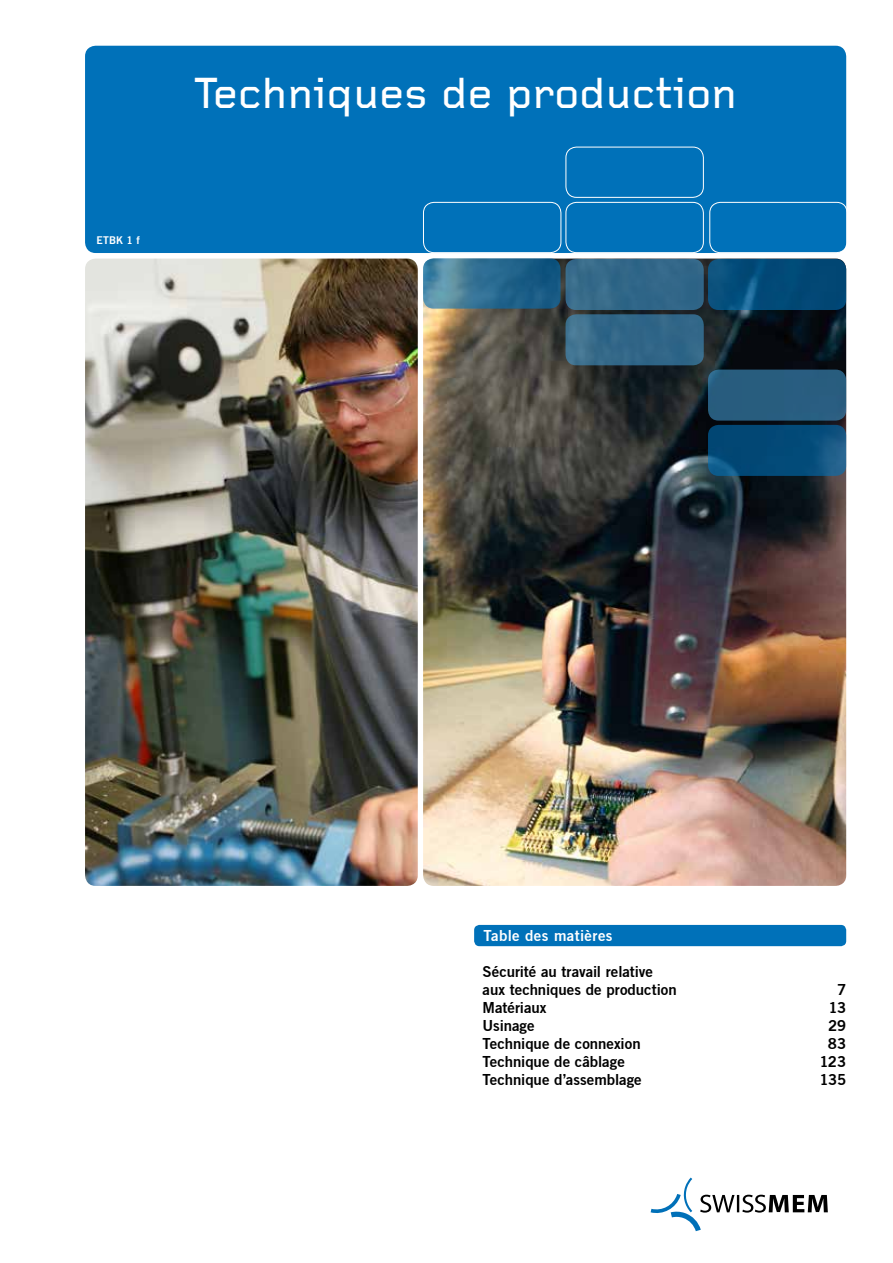
<style>
.page{position:relative;width:893px;height:1263px;background:#fff}
.page>*{position:absolute;margin:0;border:0;box-sizing:border-box;transform-origin:0 0}
.t1{font:500 45px "Foundry Gridnik";color:#fff}
.t2{font:15px/18.1px "Trade Gothic Bold Two";letter-spacing:-.005em;color:#000}
.t3{font:15px "Trade Gothic Bold Two";letter-spacing:.025em;color:#fff}
.t4{font:10.5px "Trade Gothic Bold Two";color:#fff}
</style>
<div class="page">
<svg style="left:651px;top:1177px;width:177px;height:54px"></svg>
<div style="left:474px;top:925px;width:372px;height:21px;background:#0071b9;border-radius:5px"></div>
<img style="left:85px;top:259px;width:333px;height:627px">
<img style="left:423px;top:259px;width:423px;height:627px">
<div style="left:85px;top:46px;width:761px;height:207px;background:#0071b9;border-radius:11px"></div>
<div style="left:566px;top:314px;width:138px;height:51px;background:linear-gradient(to right,#3c6f8e,#2c6285);border-radius:11px"></div>
<svg style="left:708px;top:259px;width:138px;height:51px;background:#044b79"></svg>
<div style="left:709px;top:202px;width:139px;height:51px;border:1px solid #fff;border-radius:11px"></div>
<div style="left:566px;top:202px;width:138px;height:51px;border:1px solid #fff;border-radius:11px"></div>
<div style="left:566px;top:147px;width:138px;height:51px;border:1px solid #fff;border-radius:11px"></div>
<svg style="left:708px;top:425px;width:138px;height:51px;background:#074d7a"></svg>
<svg style="left:423px;top:258px;width:138px;height:51px;background:#337192"></svg>
<div style="left:566px;top:259px;width:138px;height:51px;background:#326788;border-radius:11px"></div>
<div style="left:423px;top:202px;width:138px;height:51px;border:1px solid #fff;border-radius:11px"></div>
<div style="left:708px;top:370px;width:138px;height:51px;background:#285d7e;border-radius:11px"></div>
<p class="t4" style="left:96px;top:234px;width:45px">ETBK 1 f</p>
<h1 class="t1" style="left:194px;top:69px;width:545px">Techniques de production</h1>
<p class="t3" style="left:484px;top:926px;width:131px">Table des matières</p>
<p class="t2" style="left:483px;top:962px;width:196px">Sécurité au travail relative aux techniques de production</p>
<p class="t2" style="left:837px;top:980px;width:11px">7</p>
<p class="t2" style="left:483px;top:998px;width:65px">Matériaux</p>
<p class="t2" style="left:828px;top:998px;width:19px">13</p>
<p class="t2" style="left:483px;top:1016px;width:53px">Usinage</p>
<p class="t2" style="left:828px;top:1016px;width:20px">29</p>
<p class="t2" style="left:483px;top:1035px;width:160px">Technique de connexion</p>
<p class="t2" style="left:828px;top:1035px;width:20px">83</p>
<p class="t2" style="left:483px;top:1053px;width:144px">Technique de câblage</p>
<p class="t2" style="left:819px;top:1053px;width:28px">123</p>
<p class="t2" style="left:483px;top:1071px;width:160px">Technique d’assemblage</p>
<p class="t2" style="left:819px;top:1071px;width:28px">135</p>
</div>
